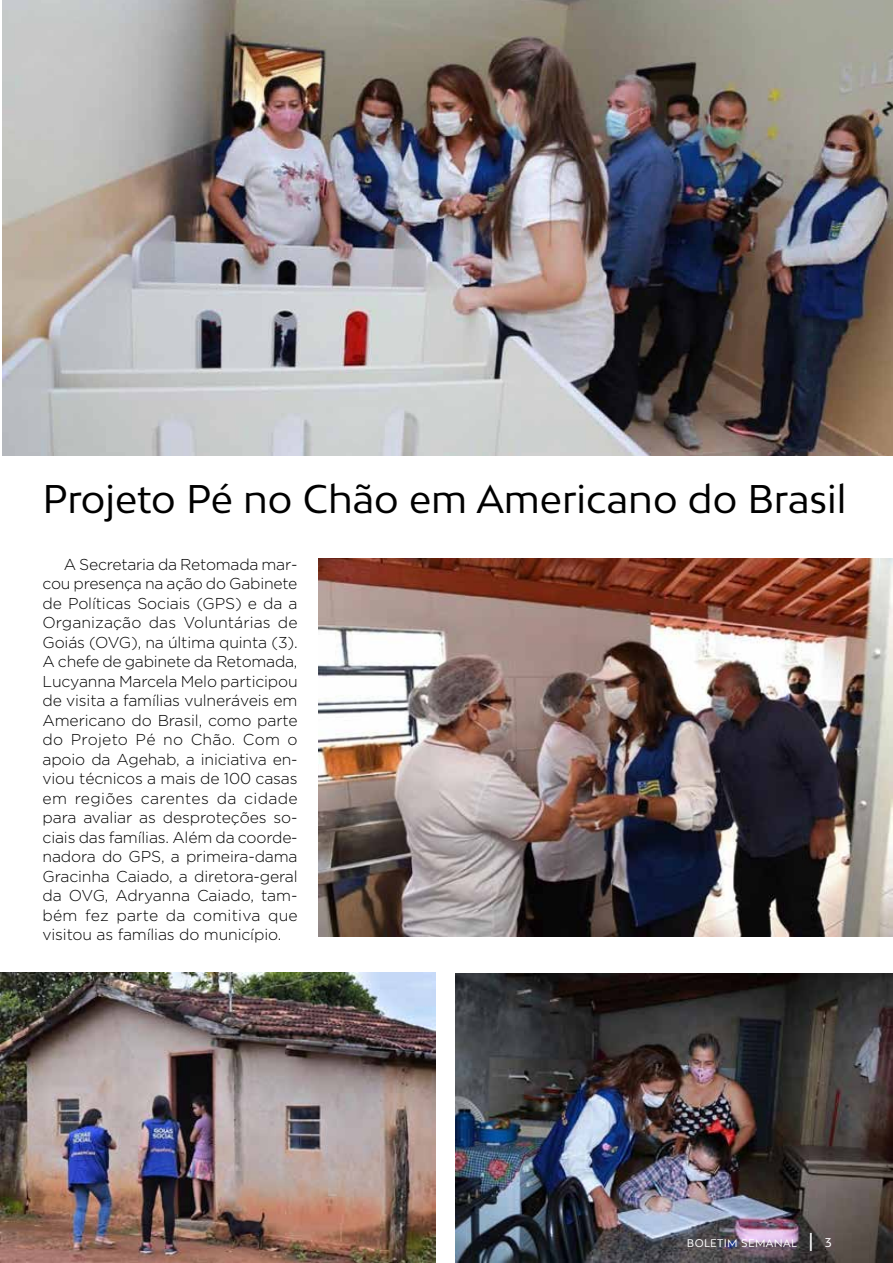
<style>
.page{position:relative;width:893px;height:1263px;background:#fff}
.page>*{position:absolute;margin:0;border:0;box-sizing:border-box;transform-origin:0 0}
.t1{font:37.8px "Bw Mitga";color:#000}
.t2{font:300 15.75px/19.5px "Gotham";letter-spacing:-.01em;color:#000;text-align:justify}
.t3{font:10.5px "Bw Mitga";letter-spacing:.03em;color:#fff}
.s1{font-size:18px}
.s2{font-size:12px}
</style>
<div class="page">
<img style="left:0;top:973px;width:436px;height:290px">
<img style="left:2px;top:0;width:891px;height:455px">
<img style="left:319px;top:558px;width:574px;height:378px">
<img style="left:455px;top:974px;width:438px;height:288px">
<h1 class="t1" style="left:43px;top:474px;width:805px">Projeto Pé no Chão em Americano do Brasil</h1>
<p class="t2" style="left:43px;top:554px;width:257px;text-indent:21px">A Secretaria da Retomada mar&shy;cou presença na ação do Gabinete de Políticas Sociais (GPS) e da a Organização das Voluntárias de Goiás (OVG), na última quinta (3).<br>A chefe de gabinete da Retomada, Lucyanna Marcela Melo participou de visita a famílias vulneráveis em Americano do Brasil, como parte do Projeto Pé no Chão. Com o apoio da Agehab, a iniciativa en&shy;viou técnicos a mais de 100 casas em regiões carentes da cidade para avaliar as desproteções so&shy;ciais das famílias. Além da coorde&shy;nadora do GPS, a primeira-dama Gracinha Caiado, a diretora-geral da OVG, Adryanna Caiado, tam&shy;bém fez parte da comitiva que visitou as famílias do município.</p>
<p class="t3" style="left:687px;top:1236px;width:146px">BOLETIM SEMANAL <span class="s1">|</span> <span class="s2">3</span></p>
</div>
